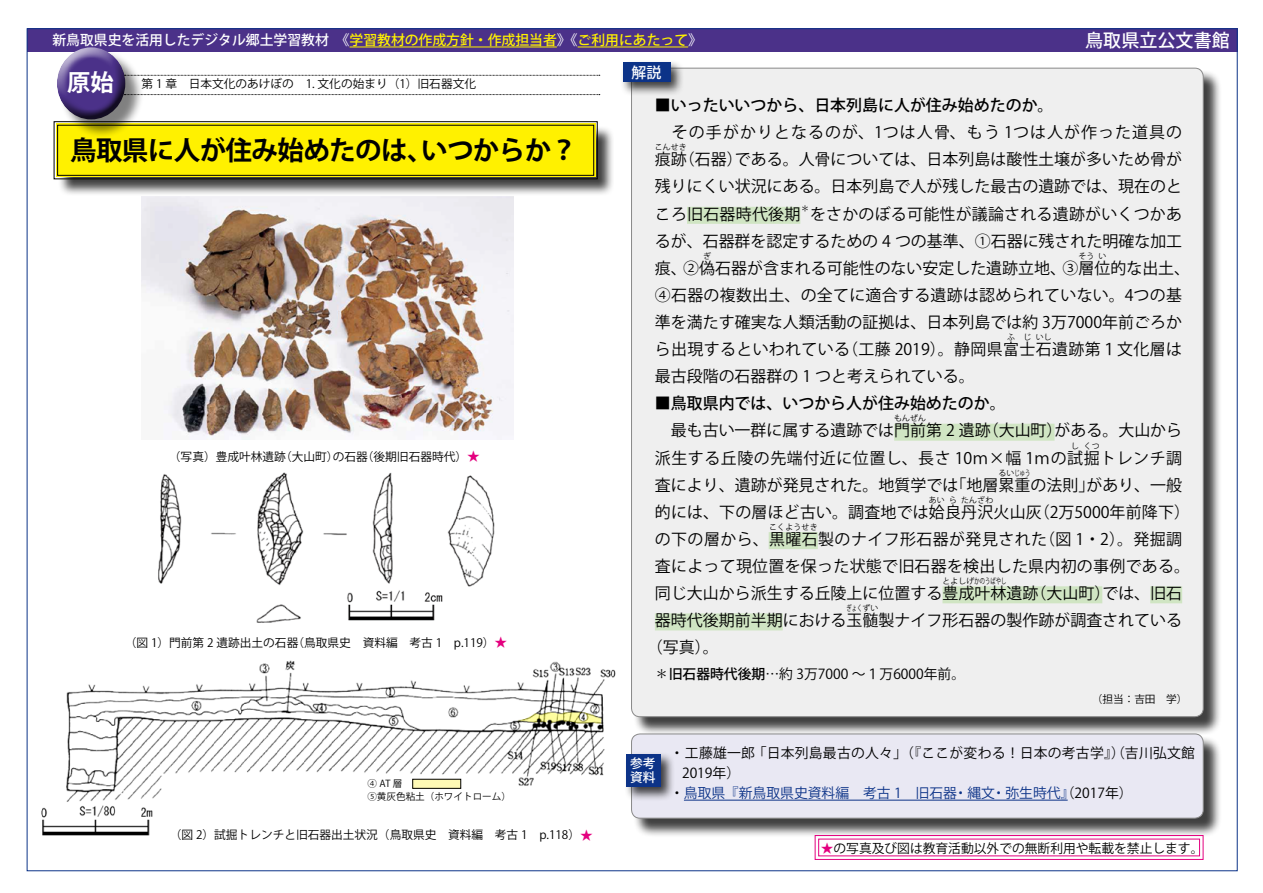
<style>
.page{position:relative;width:1263px;height:893px;background:#fff}
.page>*{position:absolute;margin:0;border:0;box-sizing:border-box;transform-origin:0 0}
.t1{font:700 26.55px "Koz Go Pro";letter-spacing:-.025em;color:#000}
.t2{font:700 23.4px "Koz Go Pr 6 N";color:#fff}
.t3{font:500 18px "Koz Go Pro";color:#fff}
.t4{font:15.9px/27.2px "Koz Go Pro";color:#000}
.t5{font:15.9px/27.2px "Koz Go Pro";letter-spacing:.02em;color:#000;text-align:right}
.t6{font:500 15.9px "Koz Go Pro";color:#000}
.t7{font:15.9px/27.2px "Koz Go Pro";letter-spacing:.07em;color:#000}
.t8{font:15.9px/27.2px "Koz Go Pro";letter-spacing:.035em;color:#000}
.t9{font:15.9px/27.2px "Koz Go Pro";letter-spacing:.025em;color:#000}
.t10{font:500 14.85px "Koz Go Pro";color:#fff}
.t11{font:13.8px/20.2px "Koz Go Pro";letter-spacing:.015em;color:#000;text-align:center}
.t12{font:500 13.8px "Koz Go Pro";color:#fff}
.t13{font:13.8px "Koz Go Pro";color:#0c3388}
.t14{font:12.75px "Koz Go Pro";color:#000}
.t15{font:500 12.75px/13.8px "Koz Go Pro";color:#fff}
.t16{font:11.7px "Koz Go Pro";color:#000}
.t17{font:10.65px "Koz Go Pro";color:#000}
.t18{font:9.6px/12.8px "Koz Go Pro";color:#000}
.t19{font:9.3px "Koz Go Pro";color:#000}
.t20{font:7.95px "Koz Go Pro";color:#000}
.t21{font:7.95px "Koz Go Pro";color:#000;scale:.67 1}
.s1{color:#fff100}
.s2{font-size:12.75px;color:#e4007f}
.s3{font-weight:500}
.s4{color:#000}
.s5{color:#0c3388}
.s6{color:#e4007f}
</style>
<div class="page">
<div style="left:27px;top:29px;width:1210px;height:23px;background:#4b3189"></div>
<svg style="left:144px;top:75px;width:456px;height:1px"></svg>
<svg style="left:144px;top:94px;width:456px;height:1px"></svg>
<img style="left:41px;top:660px;width:575px;height:176px">
<div style="left:633px;top:70px;width:590px;height:666px;background:#000;opacity:.75"></div>
<div style="left:631px;top:68px;width:572px;height:649px;background:#efefef;border-radius:9px"></div>
<div style="left:687px;top:207px;width:113px;height:17px;background:#d0e5c3"></div>
<div style="left:894px;top:424px;width:160px;height:17px;background:#d0e5c3"></div>
<div style="left:769px;top:532px;width:49px;height:17px;background:#d0e5c3"></div>
<div style="left:942px;top:586px;width:160px;height:17px;background:#d0e5c3"></div>
<div style="left:1150px;top:586px;width:32px;height:17px;background:#d0e5c3"></div>
<div style="left:655px;top:613px;width:128px;height:17px;background:#d0e5c3"></div>
<div style="left:58px;top:125px;width:556px;height:71px;background:#000;opacity:.75"></div>
<svg style="left:53px;top:121px;width:545px;height:59px;background:#ecdf07"></svg>
<div style="left:57px;top:125px;width:537px;height:51px;border:1px solid #000"></div>
<div style="left:633px;top:735px;width:590px;height:102px;background:#000;opacity:.75"></div>
<div style="left:631px;top:734px;width:572px;height:84px;background:#e9e8f3;border-radius:9px"></div>
<div style="left:631px;top:734px;width:572px;height:84px;border:1px solid #898989;border-radius:9px"></div>
<div style="left:59px;top:49px;width:85px;height:89px;background:#000;opacity:.5"></div>
<div style="left:46px;top:37px;width:82px;height:71px;background:#fff;opacity:.75"></div>
<div style="left:54px;top:57px;width:82px;height:65px;background:#000;opacity:.75"></div>
<div style="left:620px;top:59px;width:65px;height:37px;background:#000;opacity:.75"></div>
<div style="left:623px;top:62px;width:47px;height:20px;background:#0c3388"></div>
<hr style="left:684px;top:800px;width:384px;height:1px;background:#0c3388">
<div style="left:623px;top:751px;width:52px;height:50px;background:#000;opacity:.75"></div>
<div style="left:626px;top:754px;width:35px;height:32px;background:#0c3388"></div>
<hr style="left:350px;top:47px;width:207px;height:1px;background:#fff100">
<hr style="left:578px;top:47px;width:110px;height:1px;background:#fff100">
<img style="left:141px;top:196px;width:372px;height:244px">
<img style="left:158px;top:472px;width:337px;height:151px">
<svg style="left:814px;top:835px;width:390px;height:25px"></svg>
<div style="left:413px;top:779px;width:48px;height:9px;background:#fffab5"></div>
<p class="t12" style="left:52px;top:31px;width:651px">新鳥取県史を活用したデジタル郷土学習教材　《<span class="s1">学習教材の作成方針・作成担当者</span>》《<span class="s1">ご利用にあたって</span>》</p>
<h2 class="t2" style="left:67px;top:69px;width:48px">原始</h2>
<p class="t16" style="left:141px;top:76px;width:336px">第 1 章　日本文化のあけぼの　1. 文化の始まり（）1 旧石器文化</p>
<p class="t10" style="left:632px;top:63px;width:31px">解説</p>
<p class="t3" style="left:1085px;top:28px;width:146px">鳥取県立公文書館</p>
<h1 class="t1" style="left:70px;top:133px;width:365px">鳥取県に人が住み始めたのは、</h1>
<h1 class="t1" style="left:421px;top:133px;width:158px">いつからか?</h1>
<p class="t16" style="left:362px;top:449px;width:119px">（後期旧石器時代(<span class="s2">★</span></p>
<p class="t16" style="left:169px;top:449px;width:118px">（写真）豊成叶林遺跡</p>
<p class="t16" style="left:280px;top:449px;width:60px">（大山町）</p>
<p class="t16" style="left:333px;top:449px;width:37px">の石器</p>
<p class="t16" style="left:293px;top:635px;width:216px">（鳥取県史　資料編　考古 　1 p.119(<span class="s2">★</span></p>
<p class="t16" style="left:125px;top:635px;width:175px">（図 ）1 門前第 2 遺跡出土の石器</p>
<p class="t18" style="left:367px;top:778px;width:145px">④AT層<br>⑤黄灰色粘土（ホワイトローム(</p>
<p class="t16" style="left:170px;top:828px;width:424px">（図 ）2 試掘トレンチと旧石器出土状況（鳥取県史　資料編　考古 　1 p.118(<span class="s2">★</span></p>
<p class="t6" style="left:655px;top:95px;width:400px">■いったいいつから、日本列島に人が住み始めたのか。</p>
<p class="t7" style="left:655px;top:119px;width:529px">　その手がかりとなるのが、1つは人骨、もう 1つは人が作った道具の痕（跡石器）</p>
<p class="t20" style="left:655px;top:142px;width:33px">こんせき</p>
<p class="t4" style="left:655px;top:146px;width:529px;text-align:right">である。人骨については、日本列島は酸性土壌が多いため骨が<br>残りにくい状況にある。日本列島で人が残した最古の遺跡では、現在のとをさかのぼる可能性が議論される遺跡がいくつかあ</p>
<p class="t19" style="left:800px;top:202px;width:11px">＊</p>
<p class="t4" style="left:655px;top:201px;width:537px">ころ旧石器時代後期<br>るが、石器群を認定するための 4 つの基準、①石器に残された明確な加工痕、②偽石器が含まれる可能性のない安定した遺跡立地、③層位的な出土、</p>
<p class="t20" style="left:703px;top:251px;width:9px">ぎ</p>
<p class="t20" style="left:1078px;top:251px;width:17px">そう</p>
<p class="t20" style="left:1098px;top:251px;width:9px">い</p>
<p class="t5" style="left:655px;top:282px;width:529px">④石器の複数出土、の全てに適合する遺跡は認められていない。4つの基準を満たす確実な人類活動の証拠は、日本列島では約 万3 7000年前ごろか（工藤 2019）。静岡県富士石遺跡第１文化層は</p>
<p class="t20" style="left:1007px;top:332px;width:26px">ふ じ</p>
<p class="t20" style="left:1036px;top:332px;width:17px">いし</p>
<p class="t5" style="left:655px;top:336px;width:197px">ら出現するといわれている</p>
<p class="t4" style="left:655px;top:363px;width:321px">最古段階の石器群の 1 つと考えられている。</p>
<p class="t6" style="left:655px;top:393px;width:352px">■鳥取県内では、いつから人が住み始めたのか。</p>
<p class="t4" style="left:655px;top:417px;width:337px">　最も古い一群に属する遺跡では門前第 2 遺跡</p>
<p class="t20" style="left:894px;top:413px;width:33px">もんぜん</p>
<p class="t4" style="left:1054px;top:417px;width:129px">がある。大山から</p>
<p class="t8" style="left:655px;top:417px;width:529px;text-indent:328px">（大山町）<br>派生する丘陵の先端付近に位置し、長さ 10ｍ×幅 1ｍの試掘トレンチ調</p>
<p class="t20" style="left:1071px;top:440px;width:9px">し</p>
<p class="t20" style="left:1084px;top:440px;width:17px">くつ</p>
<p class="t4" style="left:950px;top:472px;width:145px">「地層累重の法則」</p>
<p class="t20" style="left:998px;top:468px;width:33px">るいじゅう</p>
<p class="t4" style="left:655px;top:472px;width:305px">査により、遺跡が発見された。地質学では</p>
<p class="t4" style="left:1086px;top:472px;width:97px">があり、一般</p>
<p class="t20" style="left:929px;top:495px;width:17px">あい</p>
<p class="t20" style="left:949px;top:495px;width:9px">ら</p>
<p class="t20" style="left:961px;top:495px;width:34px">たんざわ</p>
<p class="t9" style="left:655px;top:499px;width:537px;text-indent:379px">（万2 5000年前降下(の下の層から、黒曜石製のナイフ形石器が発見された</p>
<p class="t4" style="left:655px;top:499px;width:388px">的には、下の層ほど古い。調査地では姶良丹沢火山灰</p>
<p class="t20" style="left:769px;top:522px;width:50px">こくようせき</p>
<p class="t5" style="left:655px;top:526px;width:537px;text-align:left;text-indent:384px">（図 ・1 2）。発掘調査によって現位置を保った状態で旧石器を検出した県内初の事例である。同じ大山から派生する丘陵上に位置する豊成叶林遺跡</p>
<p class="t20" style="left:942px;top:576px;width:65px">とよしげかのうばやし</p>
<p class="t4" style="left:655px;top:580px;width:529px;text-indent:376px">（大山町）<br>器時代後期前半期における玉髄製ナイフ形石器の製作跡が調査されている</p>
<p class="t4" style="left:1102px;top:580px;width:81px">では、旧石</p>
<p class="t21" style="left:847px;top:603px;width:49px">ぎょくずい</p>
<p class="t4" style="left:647px;top:634px;width:73px">（写真。(</p>
<p class="t11" style="left:655px;top:664px;width:312px">＊<span class="s3">旧石器時代後期</span>…約 万3 7000 ～１万6000年前。</p>
<p class="t17" style="left:1092px;top:692px;width:97px">（担当：吉田　学(</p>
<p class="t15" style="left:630px;top:757px;width:27px">参考資料</p>
<p class="t11" style="left:753px;top:743px;width:444px">「日本列島最古の人々」（『ここが変わる！日本の考古学』）（吉川弘文館</p>
<p class="t11" style="left:670px;top:743px;width:86px">・工藤雄一郎<br>2019年(</p>
<p class="t13" style="left:670px;top:784px;width:288px"><span class="s4">・</span>鳥取県『新鳥取県史資料編　考古 　1 旧石器</p>
<p class="t11" style="left:992px;top:783px;width:143px"><span class="s5">・弥生時代』</span>（2017年(</p>
<p class="t13" style="left:954px;top:784px;width:43px">・縄文</p>
<p class="t14" style="left:821px;top:840px;width:384px"><span class="s6">★</span>の写真及び図は教育活動以外での無断利用や転載を禁止します。</p>
</div>
